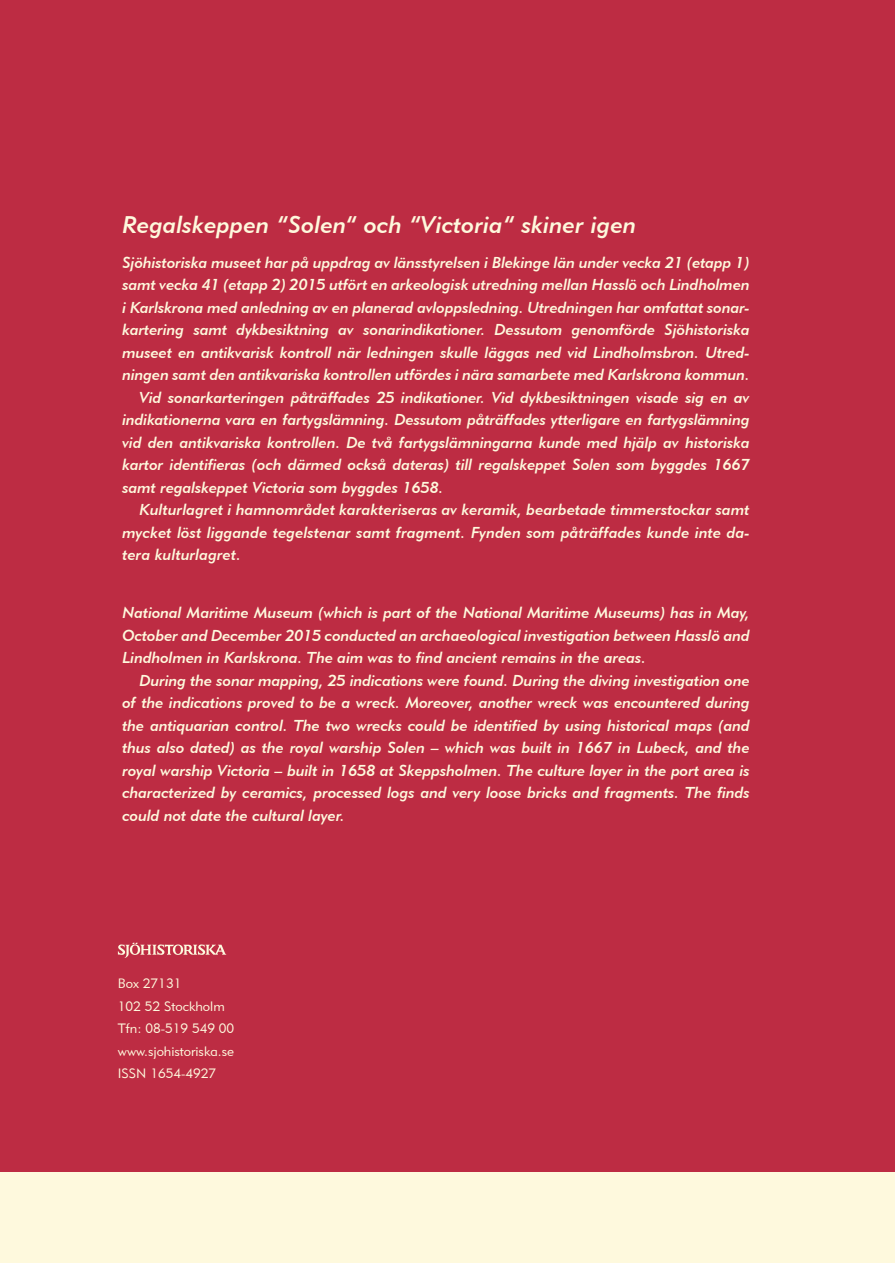
<style>
.page{position:relative;width:895px;height:1263px;background:#fff}
.page>*{position:absolute;margin:0;border:0;box-sizing:border-box;transform-origin:0 0}
.t1{font:24px "Geometric 415 BT Medium Italic A";letter-spacing:.01em;color:#fef9dd}
.t2{font:15.75px/22.5px "Geometric 415 BT Medium Italic A";color:#fef9dd;text-align:justify}
.t3{font:13.5px/22.5px "Geometric 415 BT Lite A";color:#fef9dd}
</style>
<div class="page">
<div style="left:0;top:0;width:894px;height:1263px;background:#bd2c43"></div>
<div style="left:0;top:1172px;width:894px;height:91px;background:#fef9dd"></div>
<svg style="left:118px;top:943px;width:108px;height:15px"></svg>
<h1 class="t1" style="left:122px;top:209px;width:515px">Regalskeppen ”Solen” och ”Victoria” skiner igen</h1>
<p class="t2" style="left:122px;top:251px;width:628px">Sjöhistoriska museet har på uppdrag av länsstyrelsen i Blekinge län under vecka 21 (etapp 1)</p>
<p class="t2" style="left:122px;top:273px;width:628px">samt vecka 41 (etapp 2) 2015 utfört en arkeologisk utredning mellan Hasslö och Lindholmen</p>
<p class="t2" style="left:122px;top:296px;width:628px">i Karlskrona med anledning av en planerad avloppsledning. Utredningen har omfattat sonar-</p>
<p class="t2" style="left:122px;top:318px;width:628px">kartering samt dykbesiktning av sonarindikationer. Dessutom genomförde Sjöhistoriska</p>
<p class="t2" style="left:122px;top:341px;width:628px">museet en antikvarisk kontroll när ledningen skulle läggas ned vid Lindholmsbron. Utred-</p>
<p class="t2" style="left:122px;top:363px;width:628px">ningen samt den antikvariska kontrollen utfördes i nära samarbete med Karlskrona kommun.</p>
<p class="t2" style="left:139px;top:386px;width:611px">Vid sonarkarteringen påträffades 25 indikationer. Vid dykbesiktningen visade sig en av</p>
<p class="t2" style="left:122px;top:408px;width:628px">indikationerna vara en fartygslämning. Dessutom påträffades ytterligare en fartygslämning</p>
<p class="t2" style="left:122px;top:431px;width:628px">vid den antikvariska kontrollen. De två fartygslämningarna kunde med hjälp av historiska</p>
<p class="t2" style="left:122px;top:453px;width:628px">kartor identifieras (och därmed också dateras) till regalskeppet Solen som byggdes 1667</p>
<p class="t2" style="left:122px;top:476px;width:322px">samt regalskeppet Victoria som byggdes 1658.</p>
<p class="t2" style="left:139px;top:498px;width:611px">Kulturlagret i hamnområdet karakteriseras av keramik, bearbetade timmerstockar samt</p>
<p class="t2" style="left:122px;top:521px;width:628px">mycket löst liggande tegelstenar samt fragment. Fynden som påträffades kunde inte da-</p>
<p class="t2" style="left:122px;top:543px;width:120px">tera kulturlagret.</p>
<p class="t2" style="left:122px;top:601px;width:628px">National Maritime Museum (which is part of the National Maritime Museums) has in May, October and December 2015 conducted an archaeological investigation between Hasslö and Lindholmen in Karlskrona. The aim was to find ancient remains in the areas.</p>
<p class="t2" style="left:122px;top:669px;width:628px;text-indent:17px">During the sonar mapping, 25 indications were found. During the diving investigation one of the indications proved to be a wreck. Moreover, another wreck was encountered during the antiquarian control. The two wrecks could be identified by using historical maps (and thus also dated) as the royal warship Solen – which was built in 1667 in Lubeck, and the royal warship Victoria – built in 1658 at Skeppsholmen. The culture layer in the port area is characterized by ceramics, processed logs and very loose bricks and fragments. The finds could not date the cultural layer.</p>
<p class="t3" style="left:118px;top:972px;width:118px">Box 27131<br>102 52 Stockholm<br>Tfn: 08-519 549 00 www.sjohistoriska.se<br>ISSN 1654-4927</p>
</div>
